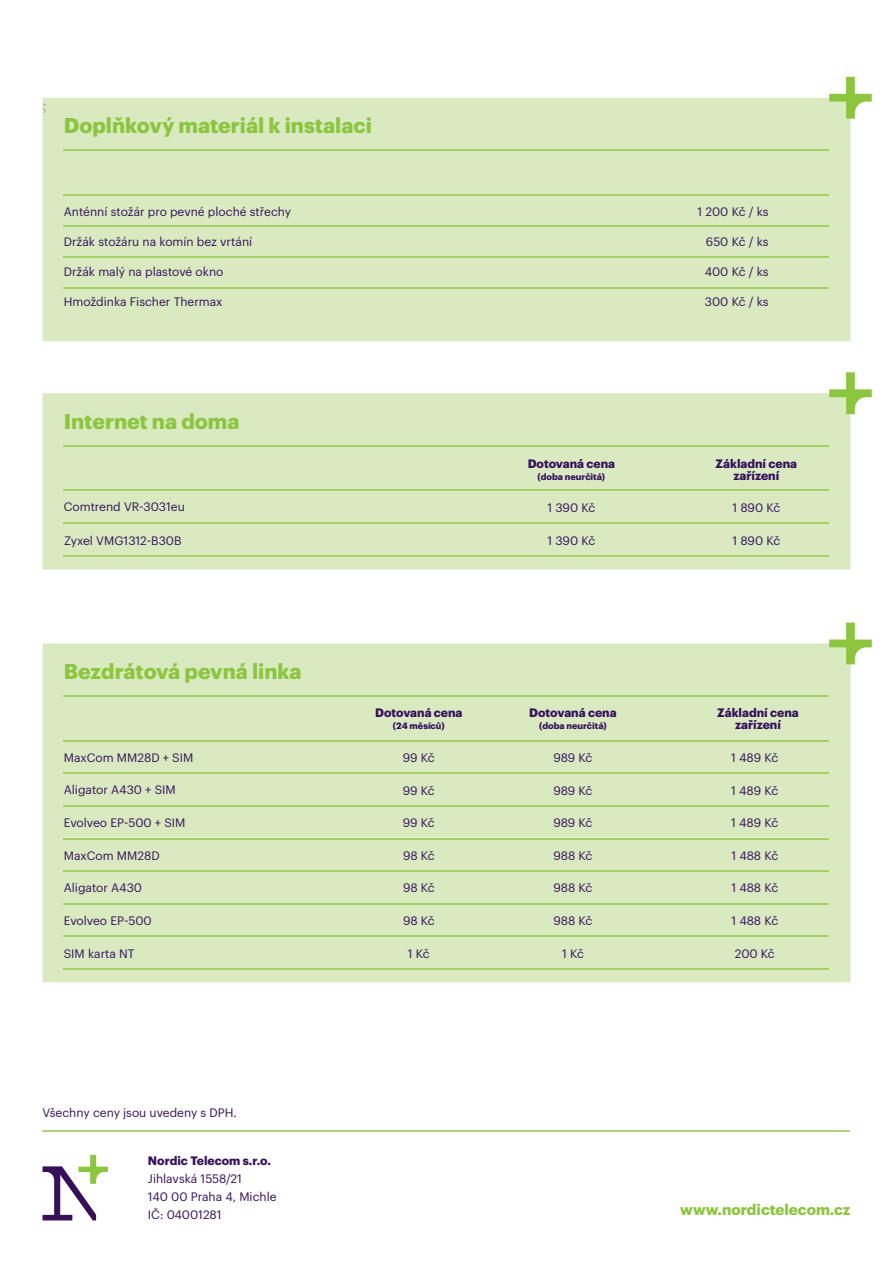
<style>
.page{position:relative;width:893px;height:1263px;background:#fff}
.page>*{position:absolute;margin:0;border:0;box-sizing:border-box;transform-origin:0 0}
.t1{font:700 21px "Graphik";color:#8bc63e}
.t2{font:18px "Minion Pro";color:#a1af91}
.t3{font:700 15px "Graphik";color:#8bc63e}
.t4{font:12px/18px "Graphik";color:#36105b}
.t5{font:700 12px/12px "Graphik";color:#36105b;text-align:center}
.t6{font:700 9px "Graphik";color:#36105b}
</style>
<div class="page">
<hr style="left:43px;top:1130px;width:807px;height:2px;background:#aed475">
<svg style="left:43px;top:1155px;width:65px;height:65px"></svg>
<div style="left:43px;top:393px;width:807px;height:177px;background:#d9eac1"></div>
<hr style="left:64px;top:445px;width:765px;height:2px;background:#a3d063">
<hr style="left:64px;top:490px;width:765px;height:1px;background:#a3d063">
<hr style="left:64px;top:522px;width:765px;height:2px;background:#a3d063">
<svg style="left:829px;top:372px;width:43px;height:42px"></svg>
<hr style="left:64px;top:556px;width:765px;height:1px;background:#a3d063">
<div style="left:43px;top:98px;width:807px;height:243px;background:#d9eac1"></div>
<svg style="left:43px;top:103px;width:3px;height:10px"></svg>
<hr style="left:64px;top:150px;width:765px;height:1px;background:#a3d063">
<hr style="left:64px;top:194px;width:765px;height:2px;background:#a3d063">
<hr style="left:64px;top:225px;width:765px;height:2px;background:#a3d063">
<hr style="left:64px;top:256px;width:765px;height:1px;background:#a3d063">
<svg style="left:829px;top:77px;width:43px;height:42px"></svg>
<hr style="left:64px;top:287px;width:765px;height:1px;background:#a3d063">
<div style="left:43px;top:643px;width:807px;height:339px;background:#d9eac1"></div>
<hr style="left:64px;top:695px;width:765px;height:2px;background:#a3d063">
<hr style="left:64px;top:740px;width:765px;height:1px;background:#a3d063">
<svg style="left:829px;top:622px;width:43px;height:42px"></svg>
<hr style="left:64px;top:772px;width:765px;height:2px;background:#a3d063">
<hr style="left:64px;top:805px;width:765px;height:2px;background:#a3d063">
<hr style="left:64px;top:838px;width:765px;height:1px;background:#a3d063">
<hr style="left:64px;top:870px;width:765px;height:2px;background:#a3d063">
<hr style="left:64px;top:903px;width:765px;height:1px;background:#a3d063">
<hr style="left:64px;top:935px;width:765px;height:2px;background:#a3d063">
<hr style="left:64px;top:968px;width:765px;height:2px;background:#a3d063">
<h2 class="t2" style="left:43px;top:93px;width:6px">;</h2>
<h1 class="t1" style="left:64px;top:110px;width:310px">Doplňkový materiál k instalaci</h1>
<p class="t4" style="left:64px;top:202px;width:229px">Anténní stožár pro pevné ploché střechy</p>
<p class="t4" style="left:64px;top:232px;width:190px">Držák stožáru na komín bez vrtání</p>
<p class="t4" style="left:64px;top:262px;width:161px">Držák malý na plastové okno</p>
<p class="t4" style="left:64px;top:292px;width:160px">Hmoždinka Fischer Thermax</p>
<h1 class="t1" style="left:64px;top:405px;width:177px">Internet na doma</h1>
<p class="t4" style="left:64px;top:497px;width:123px">Comtrend VR-3031eu</p>
<p class="t4" style="left:64px;top:530px;width:119px">Zyxel VMG1312-B30B</p>
<p class="t5" style="left:528px;top:456px;width:89px">Dotovaná cena</p>
<p class="t6" style="left:538px;top:469px;width:69px">(doba neurčitá)</p>
<p class="t4" style="left:547px;top:498px;width:49px">1 390 Kč</p>
<p class="t4" style="left:698px;top:201px;width:72px">1 200 Kč / ks</p>
<p class="t4" style="left:706px;top:231px;width:64px">650 Kč / ks</p>
<p class="t4" style="left:705px;top:261px;width:65px">400 Kč / ks</p>
<p class="t4" style="left:705px;top:291px;width:65px">300 Kč / ks</p>
<p class="t5" style="left:716px;top:456px;width:83px">Základní cena zařízení</p>
<p class="t4" style="left:732px;top:498px;width:49px">1 890 Kč</p>
<p class="t4" style="left:547px;top:530px;width:49px">1 390 Kč</p>
<p class="t4" style="left:732px;top:530px;width:49px">1 890 Kč</p>
<h1 class="t1" style="left:64px;top:655px;width:239px">Bezdrátová pevná linka</h1>
<p class="t4" style="left:64px;top:747px;width:131px">MaxCom MM28D + SIM</p>
<p class="t5" style="left:529px;top:706px;width:89px">Dotovaná cena</p>
<p class="t6" style="left:539px;top:719px;width:69px">(doba neurčitá)</p>
<p class="t5" style="left:375px;top:706px;width:89px">Dotovaná cena</p>
<p class="t6" style="left:393px;top:719px;width:53px">(24 měsíců)</p>
<p class="t4" style="left:403px;top:747px;width:33px">99 Kč</p>
<p class="t4" style="left:553px;top:747px;width:40px">989 Kč</p>
<p class="t5" style="left:717px;top:706px;width:83px">Základní cena zařízení</p>
<p class="t4" style="left:731px;top:747px;width:49px">1 489 Kč</p>
<p class="t4" style="left:64px;top:780px;width:114px">Aligator A430 + SIM</p>
<p class="t4" style="left:403px;top:780px;width:33px">99 Kč</p>
<p class="t4" style="left:553px;top:780px;width:40px">989 Kč</p>
<p class="t4" style="left:731px;top:780px;width:49px">1 489 Kč</p>
<p class="t4" style="left:64px;top:813px;width:123px">Evolveo EP-500 + SIM</p>
<p class="t4" style="left:403px;top:813px;width:33px">99 Kč</p>
<p class="t4" style="left:553px;top:813px;width:40px">989 Kč</p>
<p class="t4" style="left:731px;top:813px;width:49px">1 489 Kč</p>
<p class="t4" style="left:64px;top:845px;width:97px">MaxCom MM28D</p>
<p class="t4" style="left:403px;top:845px;width:33px">98 Kč</p>
<p class="t4" style="left:554px;top:845px;width:40px">988 Kč</p>
<p class="t4" style="left:731px;top:845px;width:48px">1 488 Kč</p>
<p class="t4" style="left:64px;top:878px;width:80px">Aligator A430</p>
<p class="t4" style="left:403px;top:878px;width:33px">98 Kč</p>
<p class="t4" style="left:554px;top:878px;width:40px">988 Kč</p>
<p class="t4" style="left:731px;top:878px;width:48px">1 488 Kč</p>
<p class="t4" style="left:64px;top:910px;width:89px">Evolveo EP-500</p>
<p class="t4" style="left:403px;top:910px;width:33px">98 Kč</p>
<p class="t4" style="left:554px;top:910px;width:40px">988 Kč</p>
<p class="t4" style="left:731px;top:911px;width:48px">1 488 Kč</p>
<p class="t4" style="left:64px;top:943px;width:72px">SIM karta NT</p>
<p class="t4" style="left:408px;top:943px;width:23px">1 Kč</p>
<p class="t4" style="left:562px;top:943px;width:23px">1 Kč</p>
<p class="t4" style="left:735px;top:943px;width:41px">200 Kč</p>
<p class="t4" style="left:43px;top:1102px;width:196px">Všechny ceny jsou uvedeny s DPH.</p>
<p class="t5" style="left:148px;top:1153px;width:125px">Nordic Telecom s.r.o.</p>
<p class="t4" style="left:148px;top:1168px;width:130px">Jihlavská 1558/21<br>140 00 Praha 4, Michle<br>IČ: 04001281</p>
<p class="t3" style="left:680px;top:1198px;width:172px">www.nordictelecom.cz</p>
</div>
